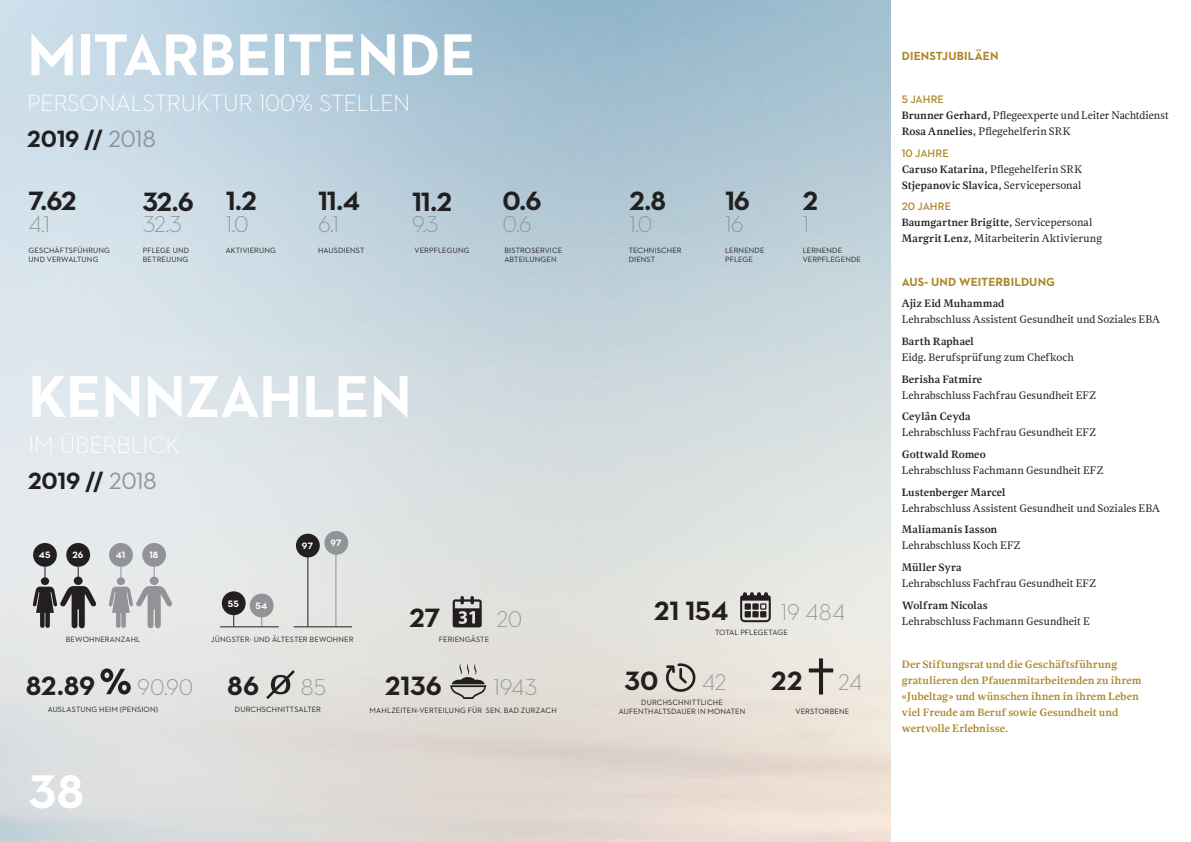
<style>
.page{position:relative;width:1191px;height:842px;background:#fff}
.page>*{position:absolute;margin:0;border:0;box-sizing:border-box;transform-origin:0 0}
.t1{font:700 60px "Neutraface 2 Text";letter-spacing:-.005em;color:#fff}
.t2{font:700 48px "Neutraface 2 Text";color:#fff}
.t3{font:700 27px "Neutraface 2 Text";color:#231f20}
.t4{font:300 24px/36px "Neutraface 2 Text";letter-spacing:-.02em;color:#fff}
.t5{font:300 23.3px "Neutraface 2 Text";color:#919396}
.t6{font:300 23.2px "Neutraface 2 Text";letter-spacing:-.005em;color:#919396}
.t7{font:700 12px "Neutraface 2 Text";letter-spacing:.01em;color:#ab8527}
.t8{font:11px/16px "NN Rekja Word";color:#231f20}
.t9{font:700 11px/16px "NN Rekja Word";color:#ab8527}
.t10{font:700 11px/16px "NN Rekja Word";color:#231f20}
.t11{font:700 9.4px "Neutraface 2 Text";letter-spacing:.02em;color:#fff}
.t12{font:7.8px/9px "Neutraface 2 Text";letter-spacing:.01em;color:#231f20}
.s1{font-weight:700;color:#231f20}
.s2{font-weight:400;color:#919396}
.s3{font-family:"Neutraface 2 Text";font-weight:600;color:#ab8527}
.s4{font-weight:700}
.s5{font-weight:400}
</style>
<div class="page">
<img style="left:0;top:0;width:891px;height:842px">
<div style="left:33px;top:543px;width:24px;height:24px;background:#231f20;border-radius:50%"></div>
<div style="left:109px;top:543px;width:24px;height:24px;background:#919396;border-radius:50%"></div>
<div style="left:66px;top:543px;width:24px;height:24px;background:#231f20;border-radius:50%"></div>
<div style="left:142px;top:543px;width:24px;height:24px;background:#919396;border-radius:50%"></div>
<svg style="left:33px;top:567px;width:63px;height:61px;background:#9b9b9c"></svg>
<svg style="left:109px;top:567px;width:63px;height:61px;background:#c6c7c9"></svg>
<div style="left:222px;top:591px;width:24px;height:24px;background:#231f20;border-radius:50%"></div>
<svg style="left:233px;top:615px;width:1px;height:12px"></svg>
<div style="left:250px;top:594px;width:24px;height:23px;background:#919396;border-radius:50%"></div>
<div style="left:296px;top:534px;width:24px;height:23px;background:#231f20;border-radius:50%"></div>
<hr style="left:307px;top:555px;width:1px;height:72px;background:#231f20">
<div style="left:324px;top:531px;width:24px;height:24px;background:#919396;border-radius:50%"></div>
<hr style="left:335px;top:554px;width:1px;height:73px;background:#919396">
<svg style="left:100px;top:668px;width:31px;height:26px"></svg>
<svg style="left:665px;top:663px;width:31px;height:29px"></svg>
<svg style="left:450px;top:663px;width:36px;height:36px"></svg>
<hr style="left:294px;top:627px;width:58px;height:1px;background:#231f20">
<hr style="left:220px;top:627px;width:59px;height:1px;background:#231f20">
<svg style="left:809px;top:658px;width:24px;height:36px"></svg>
<svg style="left:266px;top:670px;width:29px;height:29px"></svg>
<svg style="left:453px;top:596px;width:29px;height:31px"></svg>
<svg style="left:740px;top:592px;width:30px;height:30px"></svg>
<p class="t1" style="left:27px;top:16px;width:450px">MITARBEITENDE</p>
<p class="t4" style="left:27px;top:85px;width:385px">PERSONALSTRUKTUR 100% STELLEN<br><span class="s1">2019 //</span> <span class="s2">2018</span></p>
<p class="t3" style="left:29px;top:184px;width:49px">7.62</p>
<p class="t5" style="left:29px;top:209px;width:23px">4.1</p>
<p class="t3" style="left:143px;top:184px;width:53px">32.6</p>
<p class="t5" style="left:143px;top:210px;width:40px">32.3</p>
<p class="t3" style="left:226px;top:184px;width:32px">1.2</p>
<p class="t5" style="left:226px;top:209px;width:25px">1.0</p>
<p class="t3" style="left:318px;top:184px;width:44px">11.4</p>
<p class="t5" style="left:318px;top:209px;width:23px">6.1</p>
<p class="t3" style="left:412px;top:184px;width:41px">11.2</p>
<p class="t5" style="left:412px;top:210px;width:28px">9.3</p>
<p class="t3" style="left:502px;top:184px;width:41px">0.6</p>
<p class="t5" style="left:502px;top:209px;width:31px">0.6</p>
<p class="t3" style="left:629px;top:184px;width:38px">2.8</p>
<p class="t5" style="left:629px;top:209px;width:25px">1.0</p>
<p class="t3" style="left:725px;top:184px;width:27px">16</p>
<p class="t5" style="left:725px;top:209px;width:20px">16</p>
<p class="t3" style="left:802px;top:184px;width:17px">2</p>
<p class="t5" style="left:802px;top:209px;width:8px">1</p>
<p class="t12" style="left:29px;top:246px;width:83px">GESCHÄFTSFÜHRUNG<br>UND VERWALTUNG</p>
<p class="t12" style="left:628px;top:245px;width:54px">TECHNISCHER<br>DIENST</p>
<p class="t12" style="left:143px;top:246px;width:48px">PFLEGE UND<br>BETREUUNG</p>
<p class="t12" style="left:725px;top:245px;width:41px">LERNENDE<br>PFLEGE</p>
<p class="t12" style="left:226px;top:246px;width:52px">AKTIVIERUNG</p>
<p class="t12" style="left:802px;top:245px;width:60px">LERNENDE<br>VERPFLEGENDE</p>
<p class="t12" style="left:414px;top:246px;width:56px">VERPFLEGUNG</p>
<p class="t12" style="left:504px;top:245px;width:60px">BISTROSERVICE</p>
<p class="t12" style="left:504px;top:254px;width:54px">ABTEILUNGEN</p>
<p class="t12" style="left:318px;top:246px;width:48px">HAUSDIENST</p>
<p class="t1" style="left:28px;top:358px;width:385px">KENNZAHLEN</p>
<p class="t4" style="left:28px;top:426px;width:153px">IM ÜBERBLICK<br><span class="s1">2019 //</span> <span class="s2">2018</span></p>
<p class="t11" style="left:39px;top:549px;width:13px">45</p>
<p class="t11" style="left:72px;top:549px;width:13px">26</p>
<p class="t11" style="left:116px;top:549px;width:11px">41</p>
<p class="t11" style="left:149px;top:549px;width:10px">18</p>
<p class="t11" style="left:302px;top:540px;width:13px">97</p>
<p class="t11" style="left:330px;top:537px;width:13px">97</p>
<p class="t11" style="left:228px;top:598px;width:13px">55</p>
<p class="t11" style="left:255px;top:600px;width:13px">54</p>
<p class="t12" style="left:66px;top:635px;width:76px">BEWOHNERANZAHL</p>
<p class="t12" style="left:211px;top:635px;width:144px">JÜNGSTER- UND ÄLTESTER BEWOHNER</p>
<p class="t3" style="left:409px;top:601px;width:32px">27</p>
<p class="t6" style="left:496px;top:605px;width:28px">20</p>
<p class="t12" style="left:439px;top:635px;width:52px">FERIENGÄSTE</p>
<p class="t3" style="left:654px;top:593px;width:76px">21 154</p>
<p class="t6" style="left:781px;top:598px;width:66px">19 484</p>
<p class="t12" style="left:715px;top:628px;width:74px">TOTAL PFLEGETAGE</p>
<p class="t3" style="left:26px;top:669px;width:71px">82.89</p>
<p class="t3" style="left:227px;top:669px;width:33px">86</p>
<p class="t3" style="left:625px;top:664px;width:35px">30</p>
<p class="t3" style="left:771px;top:664px;width:32px">22</p>
<p class="t6" style="left:137px;top:673px;width:58px">90.90</p>
<p class="t6" style="left:301px;top:673px;width:27px">85</p>
<p class="t6" style="left:702px;top:668px;width:26px">42</p>
<p class="t6" style="left:838px;top:668px;width:26px">24</p>
<p class="t12" style="left:370px;top:705px;width:189px">MAHLZEITEN-VERTEILUNG FÜR SEN. BAD ZURZACH</p>
<p class="t3" style="left:385px;top:669px;width:58px">2136</p>
<p class="t6" style="left:493px;top:673px;width:45px">1943</p>
<p class="t12" style="left:48px;top:705px;width:112px">AUSLASTUNG HEIM (PENSION)</p>
<p class="t12" style="left:235px;top:705px;width:88px">DURCHSCHNITTSALTER</p>
<p class="t12" style="left:619px;top:698px;width:128px;text-align:center">DURCHSCHNITTLICHE<br>AUFENTHALTSDAUER IN MONATEN</p>
<p class="t12" style="left:795px;top:707px;width:55px">VERSTORBENE</p>
<p class="t2" style="left:29px;top:761px;width:57px">38</p>
<p class="t7" style="left:901px;top:48px;width:98px">DIENSTJUBILÄEN</p>
<p class="t8" style="left:901px;top:91px;width:268px"><span class="s3">5 JAHRE<br></span><span class="s4">Brunner Gerhard,</span> Pflegeexperte und Leiter Nachtdienst<br><span class="s4">Rosa Annelies,</span> Pflegehelferin SRK</p>
<p class="t10" style="left:901px;top:145px;width:182px"><span class="s3">10 JAHRE<br></span>Caruso Katarina, <span class="s5">Pflegehelferin SRK<br></span>Stjepanovic Slavica, <span class="s5">Servicepersonal</span></p>
<p class="t8" style="left:901px;top:199px;width:202px"><span class="s3">20 JAHRE<br></span><span class="s4">Baumgartner Brigitte,</span> Servicepersonal<br><span class="s4">Margrit Lenz,</span> Mitarbeiterin Aktivierung</p>
<p class="t7" style="left:901px;top:274px;width:155px">AUS- UND WEITERBILDUNG</p>
<p class="t8" style="left:901px;top:296px;width:260px"><span class="s4">Ajiz Eid Muhammad<br></span>Lehrabschluss Assistent Gesundheit und Soziales EBA</p>
<p class="t8" style="left:901px;top:333px;width:174px"><span class="s4">Barth Raphael<br></span>Eidg. Berufsprüfung zum Chefkoch</p>
<p class="t8" style="left:901px;top:371px;width:196px"><span class="s4">Berisha Fatmire<br></span>Lehrabschluss Fachfrau Gesundheit EFZ</p>
<p class="t8" style="left:901px;top:409px;width:196px"><span class="s4">Ceylân Ceyda<br></span>Lehrabschluss Fachfrau Gesundheit EFZ</p>
<p class="t8" style="left:901px;top:446px;width:203px"><span class="s4">Gottwald Romeo<br></span>Lehrabschluss Fachmann Gesundheit EFZ</p>
<p class="t8" style="left:901px;top:484px;width:260px"><span class="s4">Lustenberger Marcel<br></span>Lehrabschluss Assistent Gesundheit und Soziales EBA</p>
<p class="t8" style="left:901px;top:522px;width:120px"><span class="s4">Maliamanis Iasson<br></span>Lehrabschluss Koch EFZ</p>
<p class="t8" style="left:901px;top:559px;width:196px"><span class="s4">Müller Syra<br></span>Lehrabschluss Fachfrau Gesundheit EFZ</p>
<p class="t8" style="left:901px;top:597px;width:190px"><span class="s4">Wolfram Nicolas<br></span>Lehrabschluss Fachmann Gesundheit E</p>
<p class="t9" style="left:901px;top:656px;width:241px">Der Stiftungsrat und die Geschäftsführung gratulieren den Pfauenmitarbeitenden zu ihrem «Jubeltag» und wünschen ihnen in ihrem Leben viel Freude am Beruf sowie Gesundheit und wertvolle Erlebnisse.</p>
</div>
